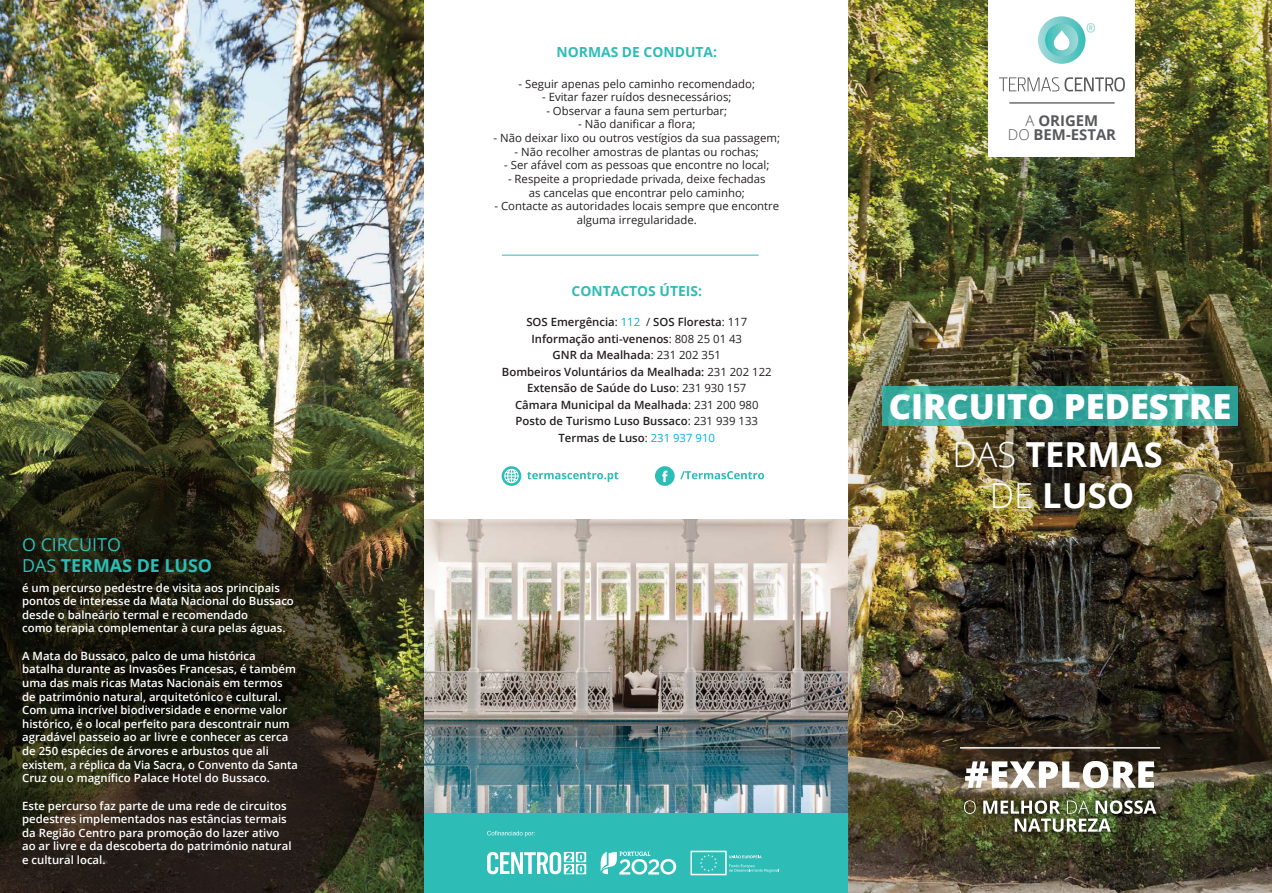
<style>
.page{position:relative;width:1272px;height:893px;background:#fff}
.page>*{position:absolute;margin:0;border:0;box-sizing:border-box;transform-origin:0 0}
.t1{font:800 34.5px/47.8px "Open Sans";color:#fff;text-align:center}
.t2{font:700 34.5px "Open Sans";color:#fff}
.t3{font:17.85px/21.5px "Open Sans";color:#2dbcb6}
.t4{font:700 14.85px/14.5px "Open Sans";color:#58595b;text-align:center}
.t5{font:700 13.8px "Open Sans";color:#2dbcb6}
.t6{font:600 11.4px/13.6px "Open Sans";color:#fff}
.t7{font:11.4px/13.6px "Open Sans";color:#231f20;text-align:center}
.t8{font:600 11.4px/16.5px "Open Sans";color:#231f20;text-align:center}
.s1{font-weight:700}
.s2{font-weight:400}
.s3{font-weight:400;color:#00aeef}
.s4{font-weight:300}
</style>
<div class="page">
<div style="left:424px;top:812px;width:424px;height:81px;background:#2dbcb6"></div>
<img style="left:424px;top:520px;width:424px;height:292px">
<img style="left:848px;top:0;width:423px;height:893px">
<img style="left:0;top:0;width:424px;height:893px">
<svg style="left:600px;top:851px;width:76px;height:23px"></svg>
<svg style="left:487px;top:852px;width:99px;height:22px"></svg>
<div style="left:690px;top:851px;width:36px;height:24px;border:2px solid #fff"></div>
<svg style="left:700px;top:854px;width:17px;height:18px"></svg>
<svg style="left:487px;top:831px;width:48px;height:6px"></svg>
<svg style="left:729px;top:855px;width:32px;height:3px"></svg>
<svg style="left:729px;top:864px;width:50px;height:8px"></svg>
<div style="left:988px;top:0;width:147px;height:156px;background:#fff"></div>
<svg style="left:999px;top:77px;width:125px;height:14px"></svg>
<svg style="left:1038px;top:16px;width:56px;height:48px"></svg>
<hr style="left:1009px;top:102px;width:105px;height:2px;background:#58595b">
<img style="left:0;top:341px;width:381px;height:552px">
<svg style="left:680px;top:471px;width:84px;height:8px"></svg>
<svg style="left:527px;top:472px;width:91px;height:10px"></svg>
<svg style="left:655px;top:466px;width:19px;height:20px"></svg>
<svg style="left:501px;top:466px;width:20px;height:20px"></svg>
<hr style="left:502px;top:255px;width:256px;height:1px;background:#2dbcb6">
<img style="left:956px;top:793px;width:207px;height:46px">
<svg style="left:964px;top:800px;width:11px;height:14px"></svg>
<img style="left:983px;top:800px;width:173px;height:32px">
<svg style="left:965px;top:761px;width:188px;height:27px"></svg>
<hr style="left:960px;top:747px;width:200px;height:2px;background:#fff">
<svg style="left:882px;top:386px;width:355px;height:40px;background:#37a89c"></svg>
<img style="left:941px;top:426px;width:245px;height:107px">
<h2 class="t3" style="left:22px;top:533px;width:191px">O CIRCUITO<br>DAS <span class="s1">TERMAS DE LUSO</span></h2>
<p class="t6" style="left:22px;top:580px;width:273px">é um percurso pedestre de visita aos principais pontos de interesse da Mata Nacional do Bussaco desde o balneário termal e recomendado<br>como terapia complementar à cura pelas águas.</p>
<p class="t6" style="left:22px;top:648px;width:277px">A Mata do Bussaco, palco de uma histórica batalha durante as Invasões Francesas, é também uma das mais ricas Matas Nacionais em termos de património natural, arquitetónico e cultural.<br>Com uma incrível biodiversidade e enorme valor histórico, é o local perfeito para descontrair num agradável passeio ao ar livre e conhecer as cerca de 250 espécies de árvores e arbustos que ali existem, a réplica da Via Sacra, o Convento da Santa Cruz ou o magnífico Palace Hotel do Bussaco.</p>
<p class="t6" style="left:22px;top:798px;width:271px">Este percurso faz parte de uma rede de circuitos pedestres implementados nas estâncias termais da Região Centro para promoção do lazer ativo ao ar livre e da descoberta do património natural e cultural local.</p>
<p class="t5" style="left:556px;top:43px;width:162px">NORMAS DE CONDUTA:</p>
<p class="t7" style="left:518px;top:76px;width:238px">- Seguir apenas pelo caminho recomendado;</p>
<p class="t7" style="left:542px;top:90px;width:191px">- Evitar fazer ruídos desnecessários;</p>
<p class="t7" style="left:546px;top:104px;width:182px">- Observar a fauna sem perturbar;</p>
<p class="t7" style="left:578px;top:117px;width:119px">- Não danificar a flora;</p>
<p class="t7" style="left:493px;top:131px;width:288px">- Não deixar lixo ou outros vestígios da sua passagem;</p>
<p class="t7" style="left:514px;top:144px;width:246px">- Não recolher amostras de plantas ou rochas;</p>
<p class="t7" style="left:504px;top:158px;width:267px">- Ser afável com as pessoas que encontre no local;</p>
<p class="t7" style="left:508px;top:172px;width:259px">- Respeite a propriedade privada, deixe fechadas as cancelas que encontrar pelo caminho;</p>
<p class="t7" style="left:494px;top:199px;width:286px">- Contacte as autoridades locais sempre que encontre alguma irregularidade.</p>
<p class="t5" style="left:571px;top:281px;width:132px">CONTACTOS ÚTEIS:</p>
<p class="t8" style="left:502px;top:314px;width:271px">SOS Emergência<span class="s2">:</span> <span class="s3">112</span> <span class="s2">/</span> SOS Floresta<span class="s2">: 117<br></span>Informação anti-venenos<span class="s2">: 808 25 01 43<br></span>GNR da Mealhada<span class="s2">: 231 202 351<br></span>Bombeiros Voluntários da Mealhada: <span class="s2">231 202 122<br></span>Extensão de Saúde do Luso<span class="s2">: 231 930 157<br></span>Câmara Municipal da Mealhada<span class="s2">: 231 200 980<br></span>Posto de Turismo Luso Bussaco<span class="s2">: 231 939 133<br></span>Termas de Luso<span class="s2">:</span> <span class="s3">231 937 910</span></p>
<h3 class="t4" style="left:1007px;top:113px;width:110px"><span class="s4">A</span> ORIGEM<br><span class="s4">DO</span> BEM-ESTAR</h3>
<h1 class="t1" style="left:888px;top:381px;width:344px">CIRCUITO PEDESTRE<br><span class="s4">DAS</span> <span class="s1">TERMAS</span></h1>
<h1 class="t2" style="left:989px;top:471px;width:146px"><span class="s4">DE</span> LUSO</h1>
</div>
